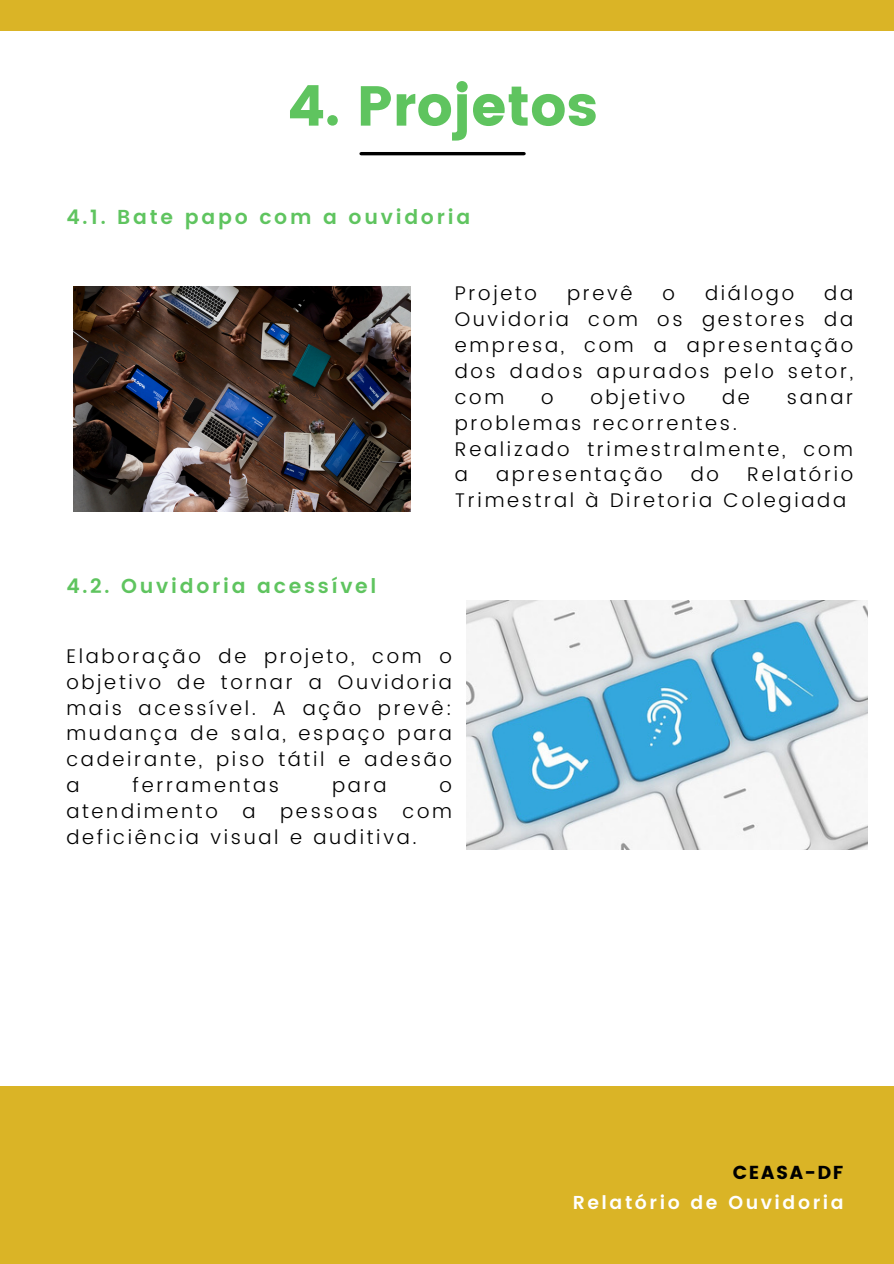
<style>
.page{position:relative;width:894px;height:1264px;background:#fff}
.page>*{position:absolute;margin:0;border:0;box-sizing:border-box;transform-origin:0 0}
.t1{font:56.25px "Poppins";color:#5fc45f}
.t2{font:600 20.25px "Poppins";letter-spacing:.135em;color:#5fc45f}
.t3{font:300 19.8px/25.8px "Poppins";letter-spacing:.135em;color:#000;text-align:justify}
.t4{font:600 18.75px "Poppins";letter-spacing:.135em;color:#fff}
.t5{font:18.75px "Poppins";letter-spacing:.09em;color:#000}
</style>
<div class="page">
<div style="left:0;top:1086px;width:893px;height:177px;background:#dab426"></div>
<div style="left:0;top:0;width:893px;height:31px;background:#dab426"></div>
<hr style="left:361px;top:152px;width:163px;height:3px;background:#000">
<img style="left:74px;top:286px;width:336px;height:225px">
<img style="left:466px;top:600px;width:401px;height:250px">
<p class="t1" style="left:287px;top:73px;width:312px">4. Projetos</p>
<p class="t2" style="left:66px;top:205px;width:405px">4.1. Bate papo com a ouvidoria</p>
<h2 class="t2" style="left:66px;top:573px;width:311px">4.2. Ouvidoria acessível</h2>
<p class="t3" style="left:454px;top:280px;width:84px">Projeto</p>
<p class="t3" style="left:567px;top:280px;width:67px">prevê</p>
<p class="t3" style="left:662px;top:280px;width:14px">o</p>
<p class="t3" style="left:704px;top:280px;width:91px">diálogo</p>
<p class="t3" style="left:454px;top:280px;width:400px;text-indent:369px">da Ouvidoria com os gestores da empresa, com a apresentação dos dados apurados pelo setor, com</p>
<p class="t3" style="left:541px;top:384px;width:14px">o</p>
<p class="t3" style="left:590px;top:384px;width:96px">objetivo</p>
<p class="t3" style="left:722px;top:384px;width:29px">de</p>
<p class="t3" style="left:786px;top:384px;width:68px">sanar</p>
<p class="t3" style="left:454px;top:410px;width:284px">problemas recorrentes.</p>
<h3 class="t3" style="left:454px;top:436px;width:400px">Realizado trimestralmente, com a</h3>
<h3 class="t3" style="left:454px;top:461px;width:400px;text-indent:292px">Relatório<br>Trimestral à Diretoria Colegiada</h3>
<h3 class="t3" style="left:496px;top:461px;width:168px">apresentação</h3>
<h3 class="t3" style="left:690px;top:461px;width:30px">do</h3>
<h3 class="t3" style="left:66px;top:643px;width:387px">Elaboração de projeto, com o objetivo de tornar a Ouvidoria mais acessível. A ação prevê: mudança de sala, espaço para cadeirante, piso tátil e adesão a</h3>
<h3 class="t3" style="left:132px;top:772px;width:148px">ferramentas</h3>
<h3 class="t3" style="left:332px;top:772px;width:56px">para</h3>
<h3 class="t3" style="left:66px;top:772px;width:387px;text-indent:373px">o atendimento a pessoas com deficiência visual e auditiva.</h3>
<p class="t5" style="left:732px;top:1161px;width:112px">CEASA-DF</p>
<p class="t4" style="left:572px;top:1191px;width:272px">Relatório de Ouvidoria</p>
</div>
